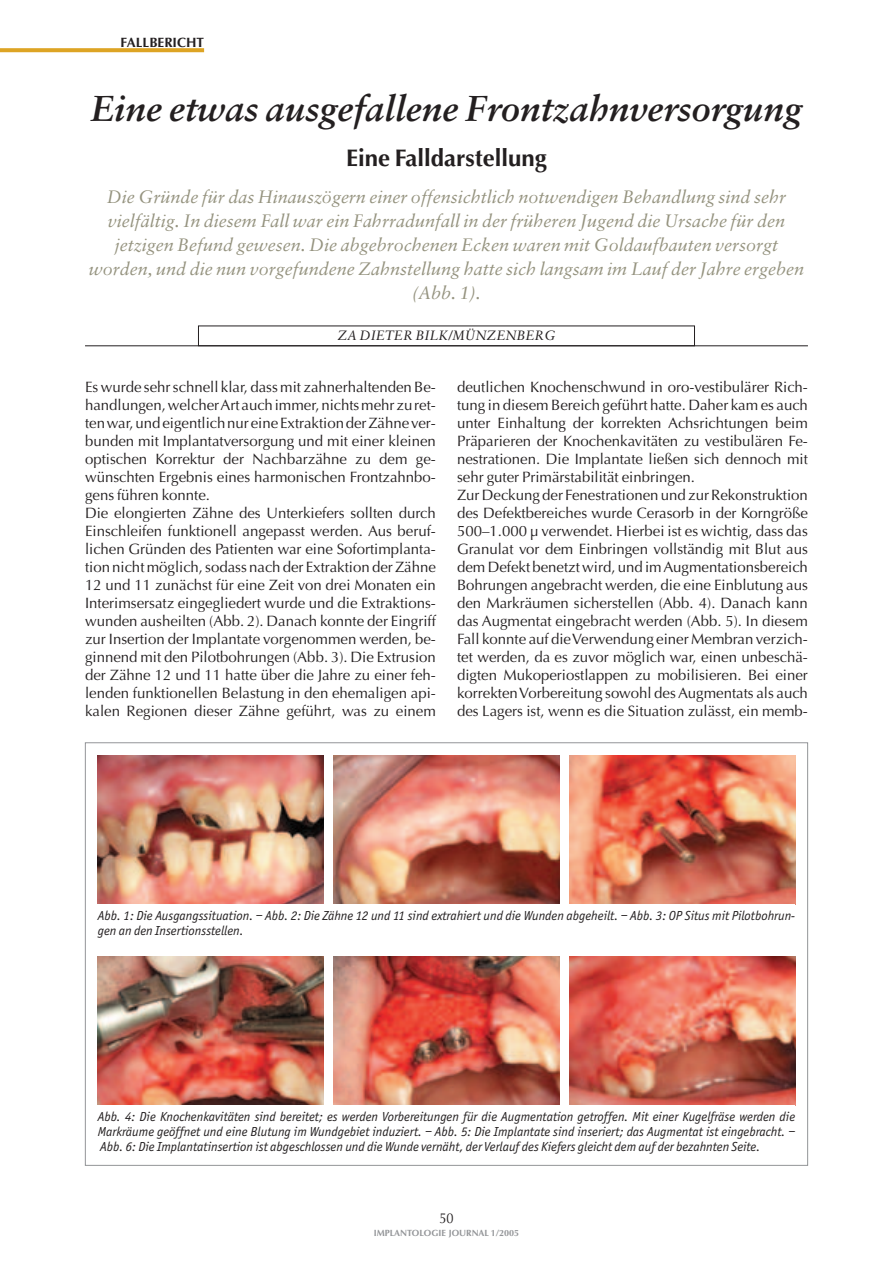
<style>
.page{position:relative;width:893px;height:1263px;background:#fff}
.page>*{position:absolute;margin:0;border:0;box-sizing:border-box;transform-origin:0 0}
.t1{font:italic 700 36px "Sabon";color:#231f20}
.t2{font:700 24px "Optima";color:#231f20}
.t3{font:italic 18px/24px "Sabon";color:#95937f;text-align:center}
.t4{font:15px/18px "Optima";color:#231f20}
.t5{font:14.25px "Optima";color:#231f20;scale:.9 1}
.t6{font:italic 13.5px/15px "Officina Sans";color:#231f20}
.t7{font:italic 13.5px "Sabon";color:#231f20}
.t8{font:700 13.5px "Optima";color:#231f20}
.t9{font:700 9px "Optima";color:#939598}
</style>
<div class="page">
<svg style="left:1px;top:48px;width:203px;height:4px"></svg>
<hr style="left:85px;top:345px;width:723px;height:1px;background:#231f20">
<div style="left:198px;top:326px;width:497px;height:20px;border:1px solid #231f20"></div>
<img style="left:98px;top:755px;width:225px;height:149px">
<img style="left:334px;top:755px;width:225px;height:149px">
<img style="left:570px;top:755px;width:225px;height:149px">
<img style="left:98px;top:956px;width:225px;height:149px">
<img style="left:334px;top:956px;width:225px;height:149px">
<img style="left:570px;top:956px;width:225px;height:149px">
<p class="t8" style="left:121px;top:37px;width:85px">FALLBERICHT</p>
<h1 class="t1" style="left:91px;top:93px;width:713px">Eine etwas ausgefallene Frontzahnversorgung</h1>
<h2 class="t2" style="left:346px;top:148px;width:202px">Eine Falldarstellung</h2>
<p class="t3" style="left:89px;top:186px;width:717px">Die Gründe für das Hinauszögern einer offensichtlich notwendigen Behandlung sind sehr vielfältig. In diesem Fall war ein Fahrradunfall in der früheren Jugend die Ursache für den jetzigen Befund gewesen. Die abgebrochenen Ecken waren mit Goldaufbauten versorgt worden, und die nun vorgefundene Zahnstellung hatte sich langsam im Lauf der Jahre ergeben (Abb. 1).</p>
<p class="t7" style="left:337px;top:330px;width:220px">ZA DIETER BILK/MÜNZENBERG</p>
<p class="t4" style="left:85px;top:380px;width:352px">Es wurde sehr schnell klar, dass mit zahnerhaltenden Be&shy;handlungen, welcher Art auch immer, nichts mehr zu ret&shy;ten war, und eigentlich nur eine Extraktion der Zähne ver&shy;bunden mit Implantatversorgung und mit einer kleinen optischen Korrektur der Nachbarzähne zu dem ge&shy;wünschten Ergebnis eines harmonischen Frontzahnbo&shy;gens führen konnte.<br>Die elongierten Zähne des Unterkiefers sollten durch Einschleifen funktionell angepasst werden. Aus beruf&shy;lichen Gründen des Patienten war eine Sofortimplanta&shy;tion nicht möglich, sodass nach der Extraktion der Zähne 12 und 11 zunächst für eine Zeit von drei Monaten ein Interimsersatz eingegliedert wurde und die Extraktions&shy;wunden ausheilten (Abb. 2). Danach konnte der Eingriff zur Insertion der Implantate vorgenommen werden, be&shy;ginnend mit den Pilotbohrungen (Abb. 3). Die Extrusion der Zähne 12 und 11 hatte über die Jahre zu einer feh&shy;lenden funktionellen Belastung in den ehemaligen api&shy;kalen Regionen dieser Zähne geführt, was zu einem</p>
<p class="t4" style="left:457px;top:380px;width:352px">deutlichen Knochenschwund in oro-vestibulärer Rich&shy;tung in diesem Bereich geführt hatte. Daher kam es auch unter Einhaltung der korrekten Achsrichtungen beim Präparieren der Knochenkavitäten zu vestibulären Fe&shy;nestrationen. Die Implantate ließen sich dennoch mit sehr guter Primärstabilität einbringen.<br>Zur Deckung der Fenestrationen und zur Rekonstruktion des Defektbereiches wurde Cerasorb in der Korngröße 500–1.000 µ verwendet. Hierbei ist es wichtig, dass das Granulat vor dem Einbringen vollständig mit Blut aus dem Defekt benetzt wird, und im Augmentationsbereich Bohrungen angebracht werden, die eine Einblutung aus den Markräumen sicherstellen (Abb. 4). Danach kann das Augmentat eingebracht werden (Abb. 5). In diesem Fall konnte auf die Verwendung einer Membran verzich&shy;tet werden, da es zuvor möglich war, einen unbeschä&shy;digten Mukoperiostlappen zu mobilisieren. Bei einer korrekten Vorbereitung sowohl des Augmentats als auch des Lagers ist, wenn es die Situation zulässt, ein memb-</p>
<p class="t6" style="left:98px;top:909px;width:699px">Abb. 1: Die Ausgangssituation. – Abb. 2: Die Zähne 12 und 11 sind extrahiert und die Wunden abgeheilt. – Abb. 3: OP Situs mit Pilotbohrun&shy;gen an den Insertionsstellen.</p>
<p class="t6" style="left:98px;top:1110px;width:699px;text-align:justify">Abb. 4: Die Knochenkavitäten sind bereitet; es werden Vorbereitungen für die Augmentation getroffen. Mit einer Kugelfräse werden die Markräume geöffnet und eine Blutung im Wundgebiet induziert. – Abb. 5: Die Implantate sind inseriert; das Augmentat ist eingebracht. – Abb. 6: Die Implantatinsertion ist abgeschlossen und die Wunde vernäht, der Verlauf des Kiefers gleicht dem auf der bezahnten Seite.</p>
<p class="t5" style="left:439px;top:1212px;width:17px">50</p>
<p class="t9" style="left:374px;top:1229px;width:147px">IMPLANTOLOGIE JOURNAL 1/2005</p>
</div>
